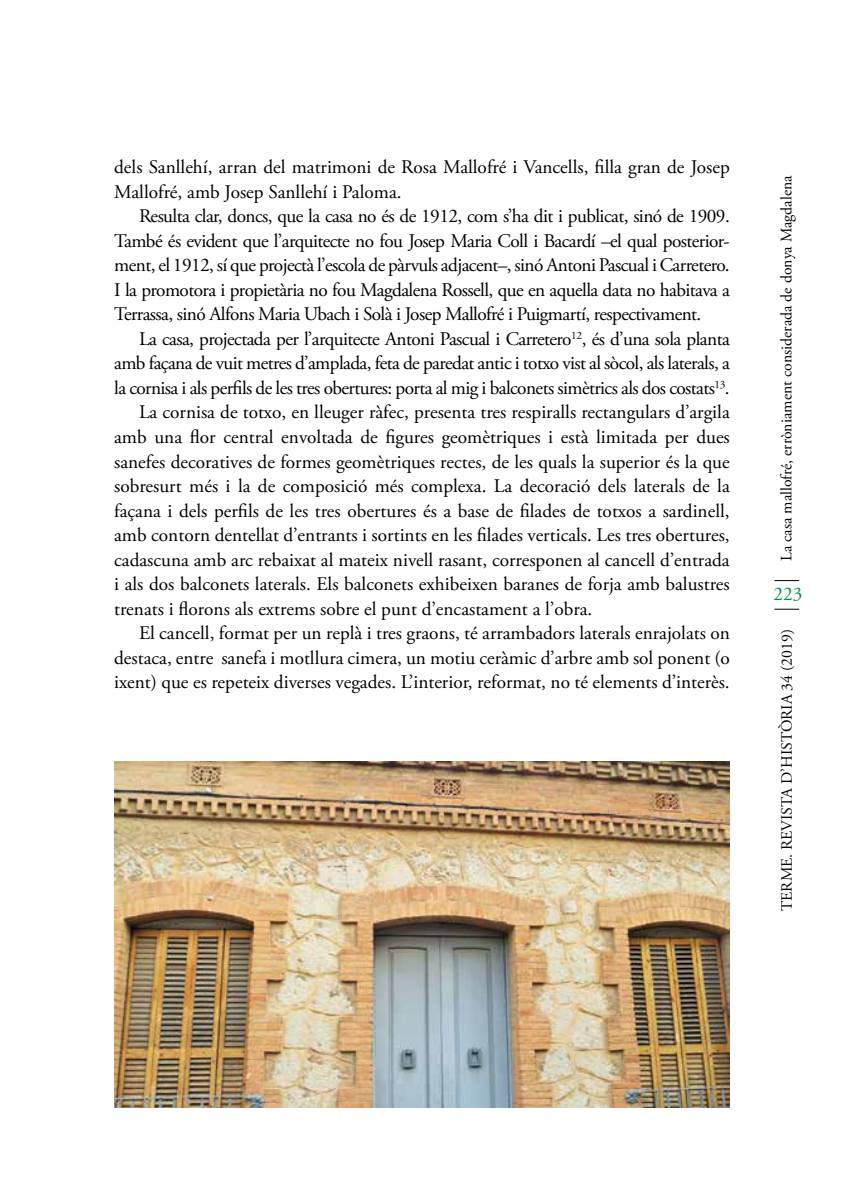
<style>
.page{position:relative;width:844px;height:1191px;background:#fff}
.page>*{position:absolute;margin:0;border:0;box-sizing:border-box;transform-origin:0 0}
.t1{font:19.25px/24.5px "Adobe Garamond Pro";color:#000}
.t2{font:19.25px "Adobe Garamond Pro";letter-spacing:-.03em;color:#000}
.t3{font:19.25px "Adobe Garamond Pro";color:#009641}
.t4{font:15.75px "Adobe Garamond Pro";color:#000}
</style>
<div class="page">
<svg style="left:774px;top:580px;width:25px;height:1px"></svg>
<svg style="left:774px;top:609px;width:25px;height:1px"></svg>
<img style="left:114px;top:761px;width:615px;height:346px">
<p class="t1" style="left:114px;top:156px;width:617px">dels Sanllehí, arran del matrimoni de Rosa Mallofré i Vancells, filla gran de Josep<br>Mallofré, amb Josep Sanllehí i Paloma.</p>
<p class="t1" style="left:114px;top:205px;width:617px;text-align:justify;text-indent:25px">Resulta clar, doncs, que la casa no és de 1912, com s’ha dit i publicat, sinó de 1909.<br>També és evident que l’arquitecte no fou Josep Maria Coll i Bacardí –el qual posterior&shy;ment, el 1912, sí que projectà l’escola de pàrvuls adjacent–, sinó Antoni Pascual i Carretero.<br>I la promotora i propietària no fou Magdalena Rossell, que en aquella data no habitava a Terrassa, sinó Alfons Maria Ubach i Solà i Josep Mallofré i Puigmartí, respectivament.</p>
<p class="t2" style="left:139px;top:327px;width:592px">La casa, projectada per l’arquitecte Antoni Pascual i Carretero<sup>12</sup>, és d’una sola planta</p>
<p class="t2" style="left:114px;top:352px;width:617px">amb façana de vuit metres d’amplada, feta de paredat antic i totxo vist al sòcol, als laterals, a</p>
<p class="t2" style="left:114px;top:376px;width:617px">la cornisa i als perfils de les tres obertures: porta al mig i balconets simètrics als dos costats<sup>13</sup>.</p>
<p class="t1" style="left:139px;top:401px;width:592px">La cornisa de totxo, en lleuger ràfec, presenta tres respiralls rectangulars d’argila</p>
<p class="t1" style="left:114px;top:425px;width:617px">amb una flor central envoltada de figures geomètriques i està limitada per dues</p>
<p class="t1" style="left:114px;top:450px;width:617px">sanefes decoratives de formes geomètriques rectes, de les quals la superior és la que</p>
<p class="t1" style="left:114px;top:474px;width:617px">sobresurt més i la de composició més complexa. La decoració dels laterals de la</p>
<p class="t1" style="left:114px;top:499px;width:616px">façana i dels perfils de les tres obertures és a base de filades de totxos a sardinell,</p>
<p class="t1" style="left:114px;top:523px;width:617px">amb contorn dentellat d’entrants i sortints en les filades verticals. Les tres obertures,</p>
<p class="t1" style="left:114px;top:548px;width:617px">cadascuna amb arc rebaixat al mateix nivell rasant, corresponen al cancell d’entrada</p>
<p class="t1" style="left:114px;top:572px;width:617px">i als dos balconets laterals. Els balconets exhibeixen baranes de forja amb balustres</p>
<p class="t1" style="left:114px;top:597px;width:479px">trenats i florons als extrems sobre el punt d’encastament a l’obra.</p>
<p class="t1" style="left:139px;top:621px;width:592px">El cancell, format per un replà i tres graons, té arrambadors laterals enrajolats on</p>
<p class="t1" style="left:114px;top:646px;width:617px">destaca, entre sanefa i motllura cimera, un motiu ceràmic d’arbre amb sol ponent (o</p>
<p class="t1" style="left:114px;top:670px;width:617px">ixent) que es repeteix diverses vegades. L’interior, reformat, no té elements d’interès.</p>
<p class="t4" style="left:776px;top:561px;width:387px;rotate:-90deg">La casa mallofré, erròniament considerada de donya Magdalena</p>
<p class="t3" style="left:773px;top:582px;width:30px">223</p>
<p class="t4" style="left:777px;top:911px;width:283px;rotate:-90deg">TERME. REVISTA D’HISTÒRIA 34 (2019)</p>
</div>
